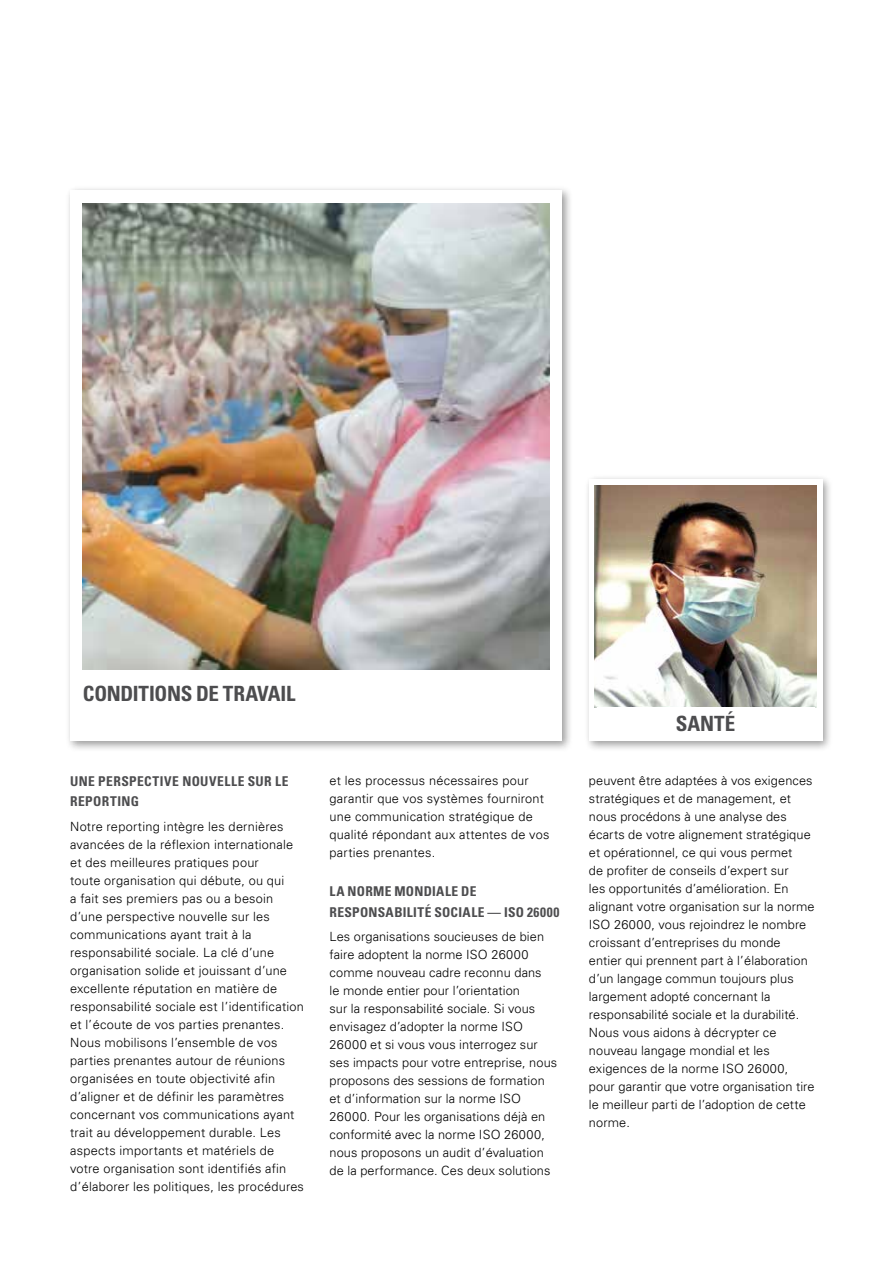
<style>
.page{position:relative;width:893px;height:1263px;background:#fff}
.page>*{position:absolute;margin:0;border:0;box-sizing:border-box;transform-origin:0 0}
.t1{font:700 condensed 21px "Univers LT";letter-spacing:-.02em;color:#4d4d4f}
.t2{font:700 condensed 13.5px "Univers LT";letter-spacing:.045em;color:#4d4d4f}
.t3{font:300 12.75px/18px "Univers LT";letter-spacing:.01em;color:#000}
</style>
<div class="page">
<div style="left:584px;top:474px;width:250px;height:278px;background:#000;opacity:.4"></div>
<div style="left:589px;top:480px;width:233px;height:261px;background:linear-gradient(to right,#fff,#fff)"></div>
<img style="left:595px;top:486px;width:221px;height:221px">
<div style="left:597px;top:707px;width:217px;height:32px;background:#fff"></div>
<div style="left:65px;top:185px;width:508px;height:567px;background:#000;opacity:.4"></div>
<div style="left:70px;top:191px;width:492px;height:550px;background:#fff"></div>
<img style="left:83px;top:203px;width:466px;height:467px">
<h1 class="t1" style="left:83px;top:681px;width:213px">CONDITIONS DE TRAVAIL</h1>
<p class="t2" style="left:70px;top:773px;width:9px">UNE</p>
<p class="t2" style="left:98px;top:773px;width:9px">PERSPECTIVE</p>
<p class="t2" style="left:182px;top:773px;width:10px">NOUVE</p>
<p class="t2" style="left:224px;top:773px;width:32px">LLE SUR</p>
<p class="t2" style="left:275px;top:773px;width:14px">LE</p>
<p class="t2" style="left:70px;top:793px;width:9px">REPORTIN</p>
<p class="t2" style="left:131px;top:793px;width:10px">G</p>
<p class="t3" style="left:70px;top:817px;width:235px">Notre reporting intègre les dernières avancées de la réflexion internationale et des meilleures pratiques pour<br>toute organisation qui débute, ou qui<br>a fait ses premiers pas ou a besoin d’une perspective nouvelle sur les communications ayant trait à la responsabilité sociale. La clé d’une organisation solide et jouissant d’une excellente réputation en matière de responsabilité sociale est l’identification et l’écoute de vos parties prenantes.<br>Nous mobilisons l’ensemble de vos parties prenantes autour de réunions organisées en toute objectivité afin d’aligner et de définir les paramètres concernant vos communications ayant trait au développement durable. Les aspects importants et matériels de votre organisation sont identifiés afin d’élaborer les politiques, les procédures</p>
<p class="t3" style="left:330px;top:771px;width:221px">et les processus nécessaires pour garantir que vos systèmes fourniront une communication stratégique de qualité répondant aux attentes de vos parties prenantes.</p>
<p class="t2" style="left:330px;top:883px;width:28px">LANORME</p>
<p class="t2" style="left:394px;top:883px;width:10px">MONDIA</p>
<p class="t2" style="left:445px;top:883px;width:25px">LE DE</p>
<p class="t2" style="left:330px;top:903px;width:9px">RESPONSABI</p>
<p class="t2" style="left:407px;top:903px;width:36px">LITÉ SOCIA</p>
<p class="t2" style="left:471px;top:903px;width:90px">LE — ISO 26000</p>
<p class="t3" style="left:330px;top:928px;width:229px">Les organisations soucieuses de bien faire adoptent la norme ISO 26000 comme nouveau cadre reconnu dans<br>le monde entier pour l’orientation<br>sur la responsabilité sociale. Si vous envisagez d’adopter la norme ISO 26000 et si vous vous interrogez sur ses impacts pour votre entreprise, nous proposons des sessions de formation et d’information sur la norme ISO 26000. Pour les organisations déjà en conformité avec la norme ISO 26000, nous proposons un audit d’évaluation de la performance. Ces deux solutions</p>
<h1 class="t1" style="left:676px;top:711px;width:61px">SANTÉ</h1>
<p class="t3" style="left:589px;top:771px;width:227px">peuvent être adaptées à vos exigences stratégiques et de management, et nous procédons à une analyse des écarts de votre alignement stratégique et opérationnel, ce qui vous permet<br>de profiter de conseils d’expert sur<br>les opportunités d’amélioration. En alignant votre organisation sur la norme ISO 26000, vous rejoindrez le nombre croissant d’entreprises du monde entier qui prennent part à l’élaboration d’un langage commun toujours plus largement adopté concernant la responsabilité sociale et la durabilité.<br>Nous vous aidons à décrypter ce nouveau langage mondial et les exigences de la norme ISO 26000, pour garantir que votre organisation tire le meilleur parti de l’adoption de cette norme.</p>
</div>
